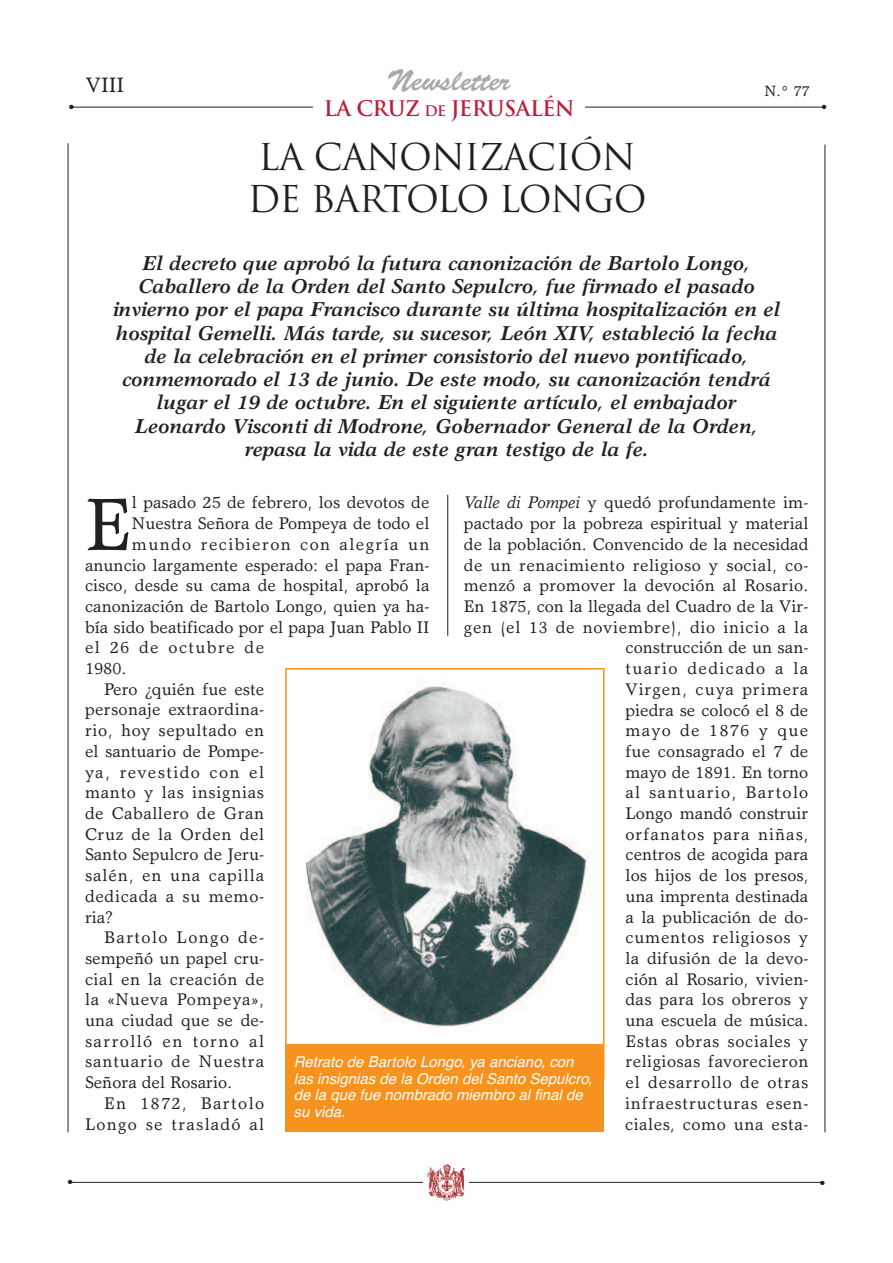
<style>
.page{position:relative;width:893px;height:1263px;background:#fff}
.page>*{position:absolute;margin:0;border:0;box-sizing:border-box;transform-origin:0 0}
.t1{font:74.55px "Garth Graphic";color:#231f20}
.t2{font:36px/42px "Trajan";letter-spacing:-.025em;color:#231f20}
.t3{font:30px "Brush Script";color:#a8a9ad}
.t4{font:700 21px "Trajan";letter-spacing:-.025em;color:#bb1f39}
.t5{font:21px "Garth Graphic";color:#231f20}
.t6{font:italic 700 20.25px/23.2px "Garth Graphic";color:#231f20;text-align:center}
.t7{font:16.95px/20.7px "Garth Graphic";letter-spacing:.01em;color:#231f20;text-align:right}
.t8{font:16.95px "Garth Graphic";letter-spacing:.08em;color:#231f20}
.t9{font:16.95px "Garth Graphic";letter-spacing:.05em;color:#231f20}
.t10{font:16.95px "Garth Graphic";letter-spacing:.035em;color:#231f20}
.t11{font:16.95px "Garth Graphic";letter-spacing:.04em;color:#231f20}
.t12{font:16.95px "Garth Graphic";letter-spacing:.055em;color:#231f20}
.t13{font:16.95px "Garth Graphic";letter-spacing:.03em;color:#231f20}
.t14{font:16.95px "Garth Graphic";letter-spacing:.075em;color:#231f20}
.t15{font:italic 15px/16.5px "Helvetica";color:#fff}
.t16{font:15px "Garth Graphic";color:#231f20}
.t17{font:6px "Zapf Dingbats";color:#231f20}
.s1{font-size:14.25px}
.s2{font-style:italic}
</style>
<div class="page">
<hr style="left:68px;top:143px;width:1px;height:989px;background:#231f20">
<hr style="left:825px;top:145px;width:1px;height:987px;background:#231f20">
<hr style="left:69px;top:1182px;width:754px;height:1px;background:#231f20">
<div style="left:424px;top:1162px;width:45px;height:42px;background:#fff"></div>
<img style="left:426px;top:1164px;width:39px;height:37px">
<hr style="left:71px;top:107px;width:754px;height:1px;background:#231f20">
<div style="left:314px;top:100px;width:271px;height:30px;background:#fff"></div>
<hr style="left:447px;top:495px;width:1px;height:141px;background:#231f20">
<div style="left:285px;top:668px;width:319px;height:412px;border:2px solid #f6921d"></div>
<img style="left:305px;top:680px;width:286px;height:349px">
<div style="left:285px;top:1044px;width:319px;height:87px;background:#f6921d"></div>
<p class="t5" style="left:86px;top:77px;width:40px">VIII</p>
<h3 class="t3" style="left:387px;top:68px;width:125px">Newsletter</h3>
<p class="t16" style="left:764px;top:86px;width:46px">N.° 77</p>
<p class="t4" style="left:324px;top:96px;width:252px">LA CRuz <span class="s1">DE</span> JERUSALÉN</p>
<h2 class="t2" style="left:247px;top:137px;width:401px">LA CANONIZACIÓN<br>DE BARTOLO LONGO</h2>
<p class="t17" style="left:69px;top:103px;width:6px">●</p>
<p class="t17" style="left:822px;top:104px;width:6px">●</p>
<p class="t6" style="left:113px;top:253px;width:669px">El decreto que aprobó la futura canonización de Bartolo Longo, Caballero de la Orden del Santo Sepulcro, fue firmado el pasado invierno por el papa Francisco durante su última hospitalización en el hospital Gemelli. Más tarde, su sucesor, León XIV, estableció la fecha de la celebración en el primer consistorio del nuevo pontificado, conmemorado el 13 de junio. De este modo, su canonización tendrá lugar el 19 de octubre. En el siguiente artículo, el embajador Leonardo Visconti di Modrone, Gobernador General de la Orden, repasa la vida de este gran testigo de la fe.</p>
<h1 class="t1" style="left:85px;top:496px;width:48px">E</h1>
<p class="t7" style="left:132px;top:494px;width:299px">l pasado 25 de febrero, los devotos de</p>
<p class="t7" style="left:464px;top:494px;width:346px"><span class="s2">Valle di Pompei</span> y quedó profundamente im&shy;pactado por la pobreza espiritual y material de la población. Convencido de la necesidad de un renacimiento religioso y social, co&shy;menzó a promover la devoción al Rosario.<br>En 1875, con la llegada del Cuadro de la Vir&shy;gen (el 13 de noviembre), dio inicio a la construcción de un san-<br>tuario dedicado a la<br>Virgen, cuya primera<br>piedra se colocó el 8 de<br>mayo de 1876 y que<br>fue consagrado el 7 de<br>mayo de 1891. En torno<br>al santuario, Bartolo<br>Longo mandó construir<br>orfanatos para niñas,<br>centros de acogida para<br>los hijos de los presos,<br>una imprenta destinada<br>a la publicación de do-<br>cumentos religiosos y<br>la difusión de la devo-<br>ción al Rosario, vivien-<br>das para los obreros y<br>una escuela de música.<br>Estas obras sociales y<br>religiosas favorecieron<br>el desarrollo de otras<br>infraestructuras esen-<br>ciales, como una esta-</p>
<p class="t7" style="left:132px;top:515px;width:299px">Nuestra Señora de Pompeya de todo el</p>
<p class="t8" style="left:132px;top:538px;width:299px">mundo recibieron con alegría un</p>
<p class="t7" style="left:85px;top:556px;width:346px">anuncio largamente esperado: el papa Fran-</p>
<p class="t7" style="left:85px;top:577px;width:346px">cisco, desde su cama de hospital, aprobó la</p>
<p class="t7" style="left:85px;top:597px;width:346px">canonización de Bartolo Longo, quien ya ha-</p>
<p class="t7" style="left:85px;top:618px;width:346px">bía sido beatificado por el papa Juan Pablo II</p>
<p class="t8" style="left:85px;top:641px;width:181px">el 26 de octubre de</p>
<p class="t7" style="left:85px;top:660px;width:43px">1980.</p>
<p class="t7" style="left:104px;top:680px;width:161px">Pero ¿quién fue este</p>
<p class="t7" style="left:85px;top:701px;width:181px">personaje extraordina-</p>
<p class="t10" style="left:85px;top:724px;width:181px">rio, hoy sepultado en</p>
<p class="t7" style="left:85px;top:742px;width:181px">el santuario de Pompe-</p>
<p class="t8" style="left:85px;top:765px;width:181px">ya, revestido con el</p>
<p class="t11" style="left:85px;top:786px;width:181px">manto y las insignias</p>
<p class="t13" style="left:85px;top:807px;width:181px">de Caballero de Gran</p>
<p class="t10" style="left:85px;top:827px;width:181px">Cruz de la Orden del</p>
<p class="t7" style="left:85px;top:846px;width:181px">Santo Sepulcro de Jeru-</p>
<p class="t12" style="left:85px;top:869px;width:181px">salén, en una capilla</p>
<p class="t11" style="left:85px;top:890px;width:181px">dedicada a su memo-</p>
<p class="t7" style="left:85px;top:908px;width:29px">ria?</p>
<p class="t8" style="left:104px;top:931px;width:161px">Bartolo Longo de-</p>
<p class="t7" style="left:85px;top:949px;width:181px">sempeñó un papel cru-</p>
<p class="t7" style="left:85px;top:970px;width:181px">cial en la creación de</p>
<p class="t9" style="left:85px;top:993px;width:181px">la «Nueva Pompeya»,</p>
<p class="t7" style="left:85px;top:1011px;width:181px">una ciudad que se de-</p>
<p class="t8" style="left:85px;top:1034px;width:181px">sarrolló en torno al</p>
<p class="t9" style="left:85px;top:1055px;width:181px">santuario de Nuestra</p>
<p class="t7" style="left:85px;top:1074px;width:149px">Señora del Rosario.</p>
<p class="t8" style="left:104px;top:1096px;width:161px">En 1872, Bartolo</p>
<p class="t14" style="left:85px;top:1117px;width:181px">Longo se trasladó al</p>
<p class="t15" style="left:294px;top:1054px;width:300px">Retrato de Bartolo Longo, ya anciano, con las insignias de la Orden del Santo Sepulcro, de la que fue nombrado miembro al final de su vida.</p>
<p class="t17" style="left:68px;top:1179px;width:6px">●</p>
<p class="t17" style="left:820px;top:1179px;width:6px">●</p>
</div>
